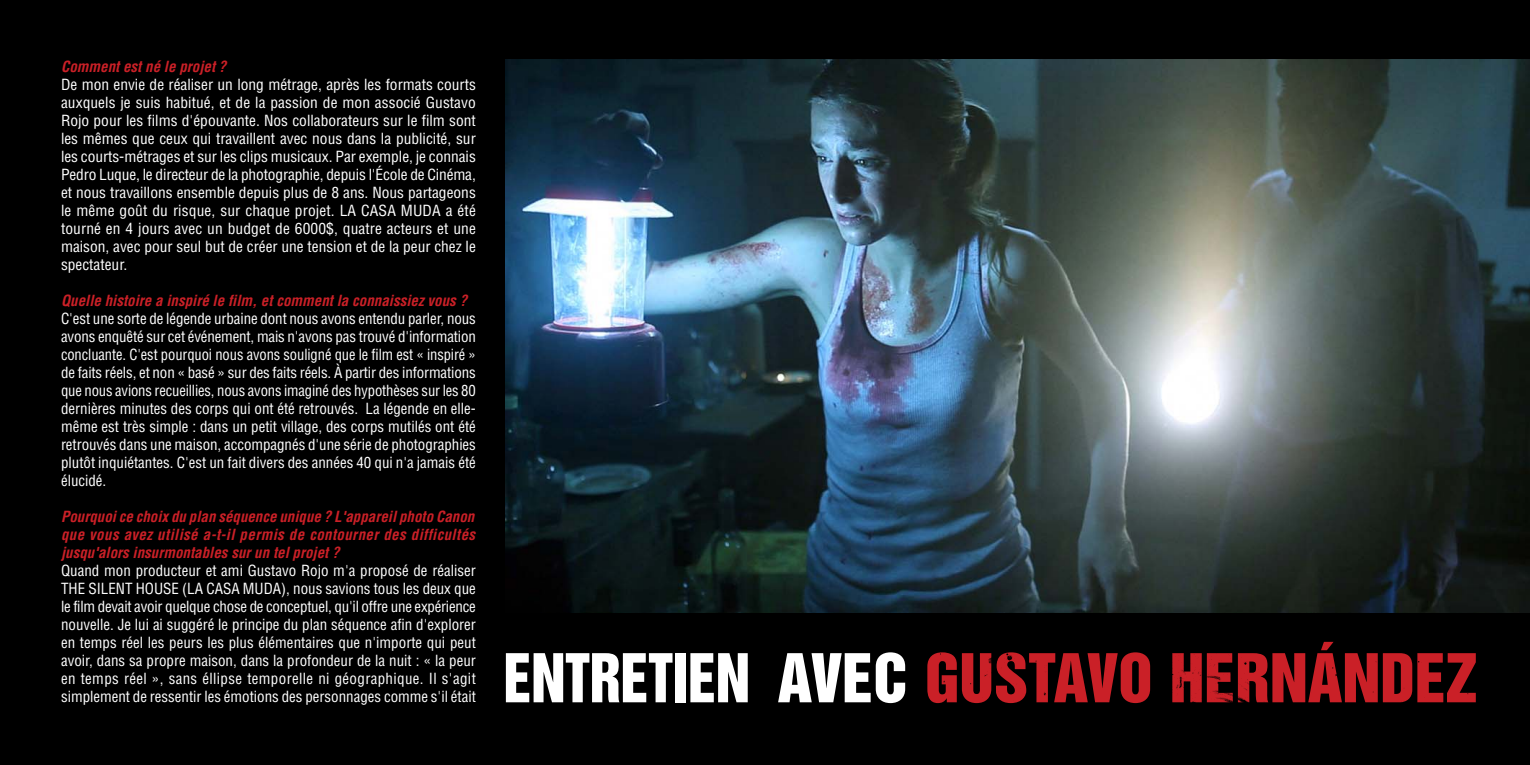
<style>
.page{position:relative;width:1530px;height:765px;background:#000}
.page>*{position:absolute;margin:0;border:0;box-sizing:border-box;transform-origin:0 0}
.t1{font:61.5px "Helvetica Inserat";color:#ca2027}
.t2{font:condensed 15px/18px "Helvetica";color:#fff;text-align:justify}
.t3{font:italic 700 condensed 15px/18px "Helvetica";color:#ca2027;text-align:justify}
.s1{color:#fff}
</style>
<div class="page">
<img style="left:506px;top:60px;width:1024px;height:552px">
<p class="t3" style="left:61px;top:59px;width:167px">Comment est né le projet ?</p>
<p class="t2" style="left:61px;top:77px;width:416px">De mon envie de réaliser un long métrage, après les formats courts auxquels je suis habitué, et de la passion de mon associé Gustavo Rojo pour les films d'épouvante. Nos collaborateurs sur le film sont les mêmes que ceux qui travaillent avec nous dans la publicité, sur les courts-métrages et sur les clips musicaux. Par exemple, je connais Pedro Luque, le directeur de la photographie, depuis l'École de Cinéma, et nous travaillons ensemble depuis plus de 8 ans. Nous partageons le même goût du risque, sur chaque projet. LA CASA MUDA a été tourné en 4 jours avec un budget de 6000$, quatre acteurs et une maison, avec pour seul but de créer une tension et de la peur chez le spectateur.</p>
<p class="t3" style="left:61px;top:293px;width:408px">Quelle histoire a inspiré le film, et comment la connaissiez vous ?</p>
<p class="t2" style="left:61px;top:311px;width:416px">C'est une sorte de légende urbaine dont nous avons entendu parler, nous avons enquêté sur cet événement, mais n'avons pas trouvé d'information concluante. C'est pourquoi nous avons souligné que le film est « inspiré » de faits réels, et non « basé » sur des faits réels. À partir des informations que nous avions recueillies, nous avons imaginé des hypothèses sur les 80 dernières minutes des corps qui ont été retrouvés. La légende en elle&shy;même est très simple : dans un petit village, des corps mutilés ont été retrouvés dans une maison, accompagnés d'une série de photographies plutôt inquiétantes. C'est un fait divers des années 40 qui n'a jamais été élucidé.</p>
<p class="t3" style="left:61px;top:509px;width:416px">Pourquoi ce choix du plan séquence unique ? L'appareil photo Canon que vous avez utilisé a-t-il permis de contourner des difficultés jusqu'alors insurmontables sur un tel projet ?</p>
<p class="t2" style="left:61px;top:563px;width:416px">Quand mon producteur et ami Gustavo Rojo m'a proposé de réaliser THE SILENT HOUSE (LA CASA MUDA), nous savions tous les deux que le film devait avoir quelque chose de conceptuel, qu'il offre une expérience nouvelle. Je lui ai suggéré le principe du plan séquence afin d'explorer en temps réel les peurs les plus élémentaires que n'importe qui peut avoir, dans sa propre maison, dans la profondeur de la nuit : « la peur en temps réel », sans éllipse temporelle ni géographique. Il s'agit simplement de ressentir les émotions des personnages comme s'il était</p>
<h1 class="t1" style="left:504px;top:653px;width:975px"><span class="s1">ENTRETIEN AVEC</span> GUSTAVO HERNÁNDEZ</h1>
</div>
